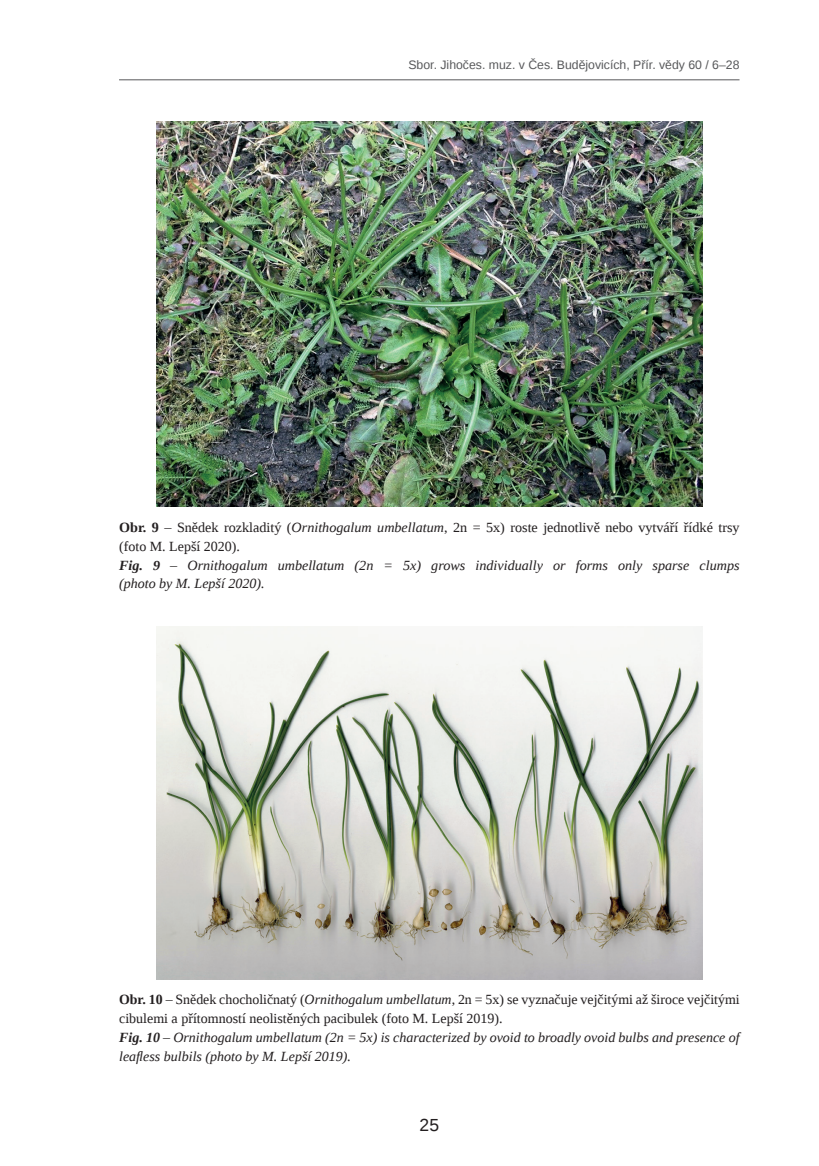
<style>
.page{position:relative;width:819px;height:1166px;background:#fff}
.page>*{position:absolute;margin:0;border:0;box-sizing:border-box;transform-origin:0 0}
.t1{font:17.5px "Liberation Sans";color:#231f20}
.t2{font:italic 14px/18.9px "Liberation Serif";color:#231f20}
.t3{font:12.25px "Liberation Sans";color:#57585a}
.s1{font-weight:700;font-style:normal}
.s2{font-style:normal}
.s3{font-weight:700}
</style>
<div class="page">
<hr style="left:119px;top:79px;width:620px;height:1px;background:#57585a">
<img style="left:156px;top:626px;width:546px;height:353px">
<img style="left:156px;top:121px;width:546px;height:386px">
<p class="t3" style="left:408px;top:58px;width:332px">Sbor. Jihočes. muz. v Čes. Budějovicích, Přír. vědy 60 / 6–28</p>
<p class="t2" style="left:119px;top:517px;width:622px"><span class="s1">Obr. 9</span> <span class="s2">– Snědek rozkladitý (</span>Ornithogalum umbellatum<span class="s2">, 2n = 5x) roste jednotlivě nebo vytváří řídké trsy (foto M. Lepší 2020).<br></span><span class="s3">Fig. 9</span> – Ornithogalum umbellatum (2n = 5x) grows individually or forms only sparse clumps (photo by M. Lepší 2020).</p>
<p class="t2" style="left:119px;top:990px;width:622px"><span class="s1">Obr. 10</span> <span class="s2">– Snědek chocholičnatý (</span>Ornithogalum umbellatum<span class="s2">, 2n = 5x) se vyznačuje vejčitými až široce vejčitými cibulemi a přítomností neolistěných pacibulek (foto M. Lepší 2019).<br></span><span class="s3">Fig. 10</span> – Ornithogalum umbellatum (2n = 5x) is characterized by ovoid to broadly ovoid bulbs and presence of leafless bulbils (photo by M. Lepší 2019).</p>
<p class="t1" style="left:419px;top:1115px;width:21px">25</p>
</div>
